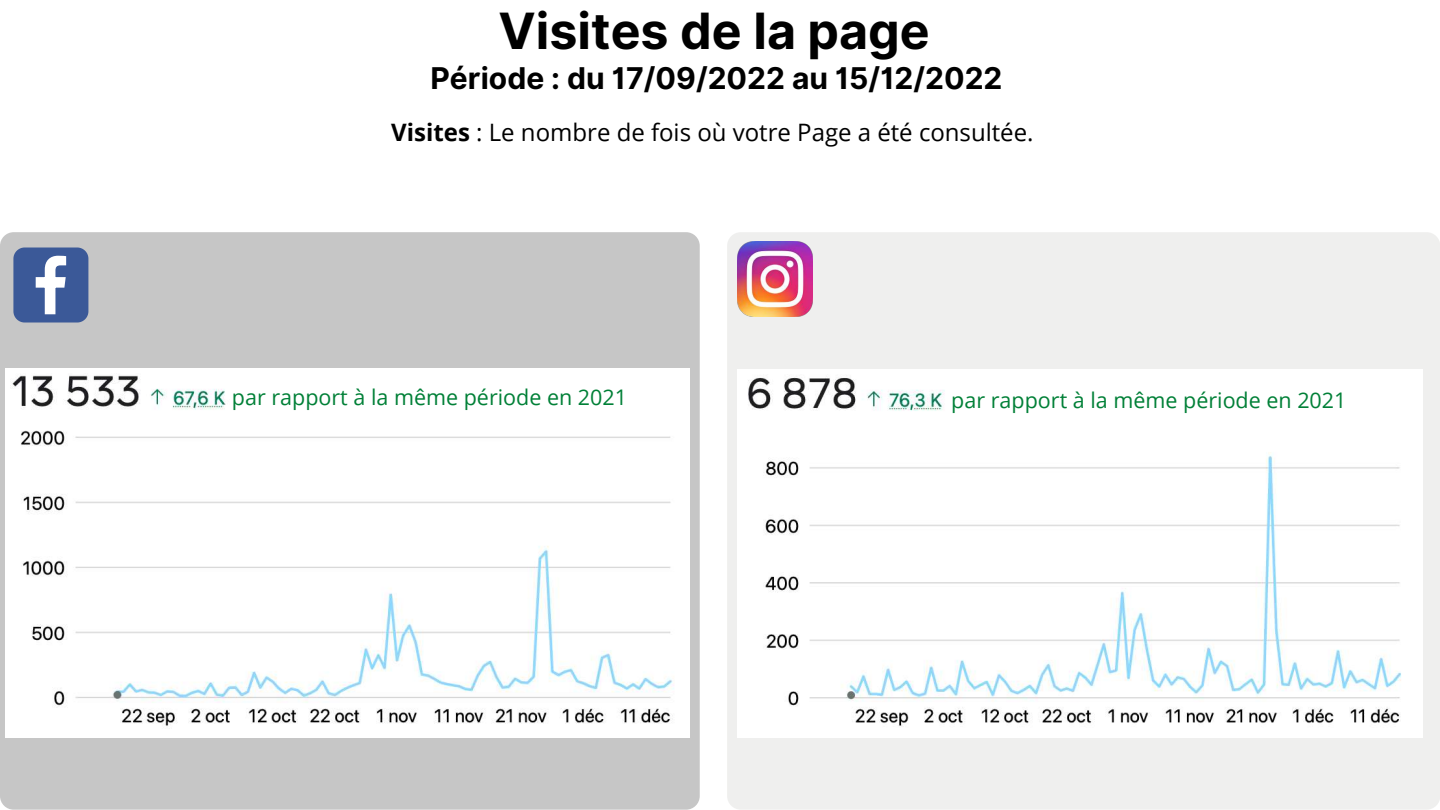
<style>
.page{position:relative;width:1440px;height:810px;background:#fff}
.page>*{position:absolute;margin:0;border:0;box-sizing:border-box;transform-origin:0 0}
.t1{font:700 50px "Inter";color:#000}
.t2{font:700 30px "Inter";color:#000}
.t3{font:24px "Open Sans";color:#000}
.t4{font:21.5px "Open Sans";color:#008037}
.s1{font-weight:700}
</style>
<div class="page">
<div style="left:0;top:232px;width:700px;height:578px;background:#c6c6c6;border-radius:14px"></div>
<svg style="left:13px;top:248px;width:75px;height:75px;background:#5e76a9"></svg>
<div style="left:727px;top:232px;width:713px;height:578px;background:#efefee;border-radius:14px"></div>
<img style="left:737px;top:241px;width:75px;height:75px">
<img style="left:5px;top:368px;width:684px;height:370px">
<img style="left:737px;top:370px;width:685px;height:367px">
<h1 class="t1" style="left:499px;top:1px;width:433px">Visites de la page</h1>
<h2 class="t2" style="left:431px;top:60px;width:573px">Période : du 17/09/2022 au 15/12/2022</h2>
<p class="t3" style="left:391px;top:116px;width:644px"><span class="s1">Visites</span> : Le nombre de fois où votre Page a été consultée.</p>
<p class="t4" style="left:232px;top:382px;width:397px">par rapport à la même période en 2021</p>
<p class="t4" style="left:951px;top:385px;width:397px">par rapport à la même période en 2021</p>
</div>
